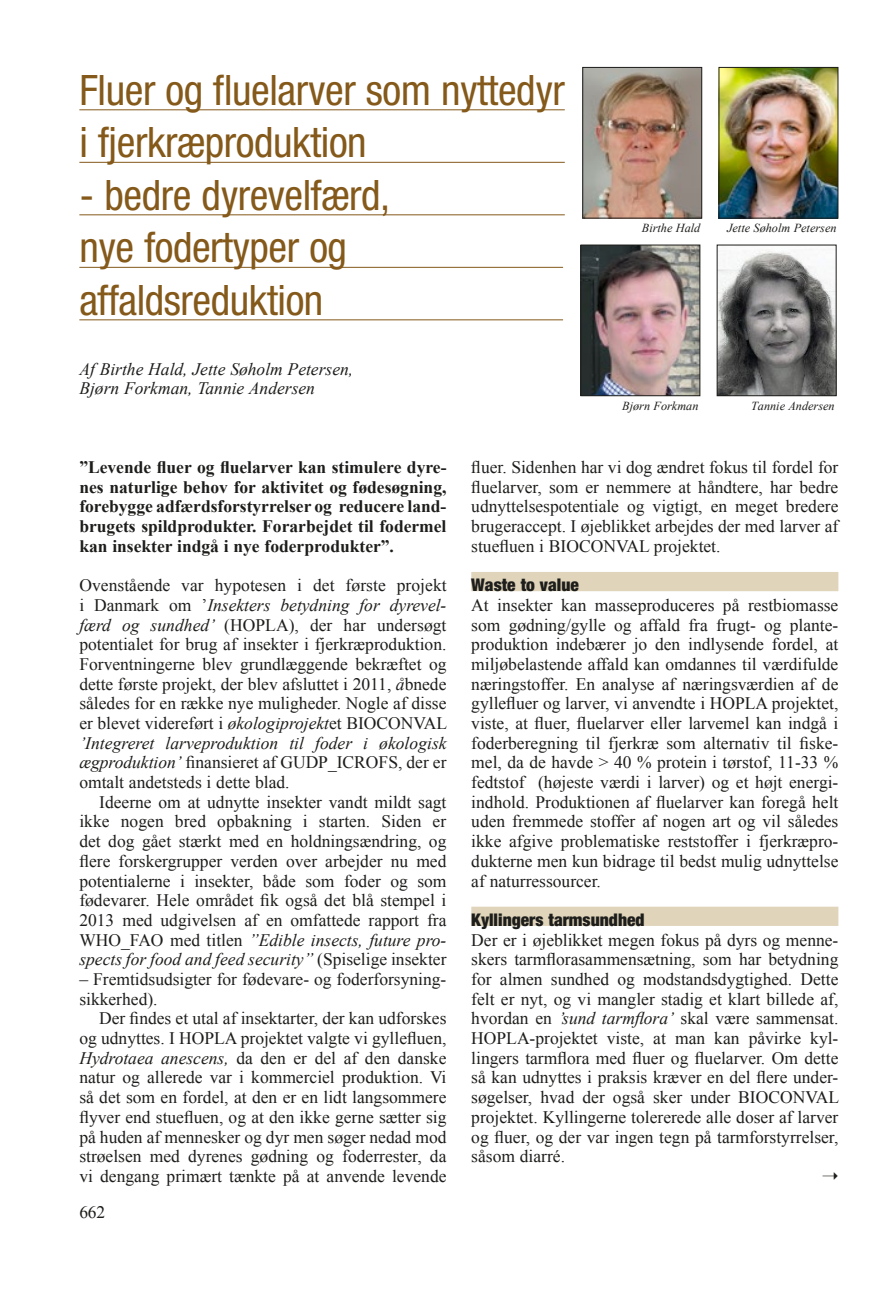
<style>
.page{position:relative;width:893px;height:1290px;background:#fff}
.page>*{position:absolute;margin:0;border:0;box-sizing:border-box;transform-origin:0 0}
.t1{font:condensed 42px/52.5px "Helvetica Neue LT Pro";letter-spacing:-.01em;color:#84591a}
.t2{font:17.5px/19.6px "Times New Roman";color:#1d1d1b;text-align:justify}
.t3{font:700 17.5px/19.6px "Times New Roman";color:#1d1d1b;text-align:justify}
.t4{font:italic 17.5px/19.6px "Times New Roman";color:#1d1d1b}
.t5{font:900 condensed 17.5px "Helvetica Neue LT Pro";color:#1d1d1b}
.t6{font:italic 12.25px "Times New Roman";color:#1d1d1b}
.s1{font-style:italic}
</style>
<div class="page">
<hr style="left:79px;top:109px;width:486px;height:1px;background:#84591a">
<hr style="left:79px;top:162px;width:486px;height:1px;background:#84591a">
<hr style="left:79px;top:214px;width:486px;height:1px;background:#84591a">
<hr style="left:79px;top:267px;width:484px;height:1px;background:#84591a">
<hr style="left:79px;top:319px;width:484px;height:1px;background:#84591a">
<div style="left:471px;top:572px;width:367px;height:19px;background:#e0d5bb"></div>
<div style="left:471px;top:907px;width:367px;height:19px;background:#e0d5bb"></div>
<img style="left:720px;top:69px;width:116px;height:148px">
<div style="left:718px;top:67px;width:120px;height:152px;border:1px solid #1d1d1b"></div>
<img style="left:584px;top:69px;width:116px;height:148px">
<div style="left:582px;top:67px;width:120px;height:152px;border:1px solid #1d1d1b"></div>
<img style="left:719px;top:250px;width:116px;height:144px">
<div style="left:717px;top:245px;width:120px;height:151px;border:1px solid #1d1d1b"></div>
<img style="left:582px;top:247px;width:116px;height:147px">
<div style="left:580px;top:245px;width:120px;height:151px;border:1px solid #1d1d1b"></div>
<h1 class="t1" style="left:79px;top:63px;width:487px">Fluer og fluelarver som nyttedyr i fjerkræproduktion</h1>
<h1 class="t1" style="left:79px;top:168px;width:312px">- bedre dyrevelfærd, nye fodertyper og affaldsreduktion</h1>
<p class="t4" style="left:79px;top:358px;width:275px">Af Birthe Hald, Jette Søholm Petersen,<br>Bjørn Forkman, Tannie Andersen</p>
<p class="t6" style="left:642px;top:220px;width:60px">Birthe Hald</p>
<p class="t6" style="left:727px;top:220px;width:111px">Jette Søholm Petersen</p>
<p class="t6" style="left:622px;top:397px;width:78px">Bjørn Forkman</p>
<p class="t6" style="left:751px;top:397px;width:85px">Tannie Andersen</p>
<p class="t3" style="left:79px;top:457px;width:369px">”Levende fluer og fluelarver kan stimulere dyre&shy;nes naturlige behov for aktivitet og fødesøgning, forebygge adfærdsforstyrrelser og reducere land&shy;brugets spildprodukter. Forarbejdet til fodermel kan insekter indgå i nye foderprodukter”.</p>
<p class="t2" style="left:79px;top:575px;width:369px">Ovenstående var hypotesen i det første projekt i Danmark om ’<span class="s1">Insekters betydning for dyrevel&shy;færd og sundhed’</span> (HOPLA), der har undersøgt potentialet for brug af insekter i fjerkræproduktion.<br>Forventningerne blev grundlæggende bekræftet og dette første projekt, der blev afsluttet i 2011, <span class="s1">å</span>bnede således for en række nye muligheder. Nogle af disse er blevet videreført i <span class="s1">økologiprojekt</span>et BIOCONVAL <span class="s1">’Integreret larveproduktion til foder i økologisk ægproduktion’</span> finansieret af GUDP_ICROFS, der er omtalt andetsteds i dette blad.</p>
<p class="t2" style="left:79px;top:792px;width:369px;text-indent:20px">Ideerne om at udnytte insekter vandt mildt sagt ikke nogen bred opbakning i starten. Siden er det dog gået stærkt med en holdningsændring, og flere forskergrupper verden over arbejder nu med potentialerne i insekter, både som foder og som fødevarer. Hele området fik også det blå stempel i 2013 med udgivelsen af en omfattede rapport fra WHO_FAO med titlen <span class="s1">”Edible insects, future pro&shy;spects for food and feed security”</span> (Spiselige insekter</p>
<p class="t2" style="left:79px;top:969px;width:369px">– Fremtidsudsigter for fødevare- og foderforsyning&shy;sikkerhed).</p>
<p class="t2" style="left:79px;top:1008px;width:369px;text-indent:20px">Der findes et utal af insektarter, der kan udforskes og udnyttes. I HOPLA projektet valgte vi gyllefluen, <span class="s1">Hydrotaea anescens,</span> da den er del af den danske natur og allerede var i kommerciel produktion. Vi så det som en fordel, at den er en lidt langsommere flyver end stuefluen, og at den ikke gerne sætter sig på huden af mennesker og dyr men søger nedad mod strøelsen med dyrenes gødning og foderrester, da vi dengang primært tænkte på at anvende levende</p>
<p class="t2" style="left:79px;top:1202px;width:27px">662</p>
<p class="t2" style="left:471px;top:457px;width:369px">fluer. Sidenhen har vi dog ændret fokus til fordel for fluelarver, som er nemmere at håndtere, har bedre udnyttelsespotentiale og vigtigt, en meget bredere brugeraccept. I øjeblikket arbejdes der med larver af stuefluen i BIOCONVAL projektet.</p>
<p class="t5" style="left:471px;top:574px;width:109px">Waste to value</p>
<p class="t2" style="left:471px;top:595px;width:369px">At insekter kan masseproduceres på restbiomasse som gødning/gylle og affald fra frugt- og plante&shy;produktion indebærer jo den indlysende fordel, at miljøbelastende affald kan omdannes til værdifulde næringstoffer. En analyse af næringsværdien af de gyllefluer og larver, vi anvendte i HOPLA projektet, viste, at fluer, fluelarver eller larvemel kan indgå i foderberegning til fjerkræ som alternativ til fiske&shy;mel, da de havde &gt; 40 % protein i tørstof, 11-33 % fedtstof (højeste værdi i larver) og et højt energi&shy;indhold. Produktionen af fluelarver kan foregå helt uden fremmede stoffer af nogen art og vil således ikke afgive problematiske reststoffer i fjerkræpro&shy;dukterne men kun bidrage til bedst mulig udnyttelse af naturressourcer.</p>
<p class="t5" style="left:471px;top:909px;width:175px">Kyllingers tarmsundhed</p>
<p class="t2" style="left:471px;top:930px;width:369px">Der er i øjeblikket megen fokus på dyrs og menne&shy;skers tarmflorasammensætning, som har betydning for almen sundhed og modstandsdygtighed. Dette felt er nyt, og vi mangler stadig et klart billede af, hvordan en <span class="s1">’sund tarmflora’</span> skal være sammensat.<br>HOPLA-projektet viste, at man kan påvirke kyl&shy;lingers tarmflora med fluer og fluelarver. Om dette så kan udnyttes i praksis kræver en del flere under&shy;søgelser, hvad der også sker under BIOCONVAL projektet. Kyllingerne tolererede alle doser af larver og fluer, og der var ingen tegn på tarmforstyrrelser, såsom diarré.</p>
</div>
